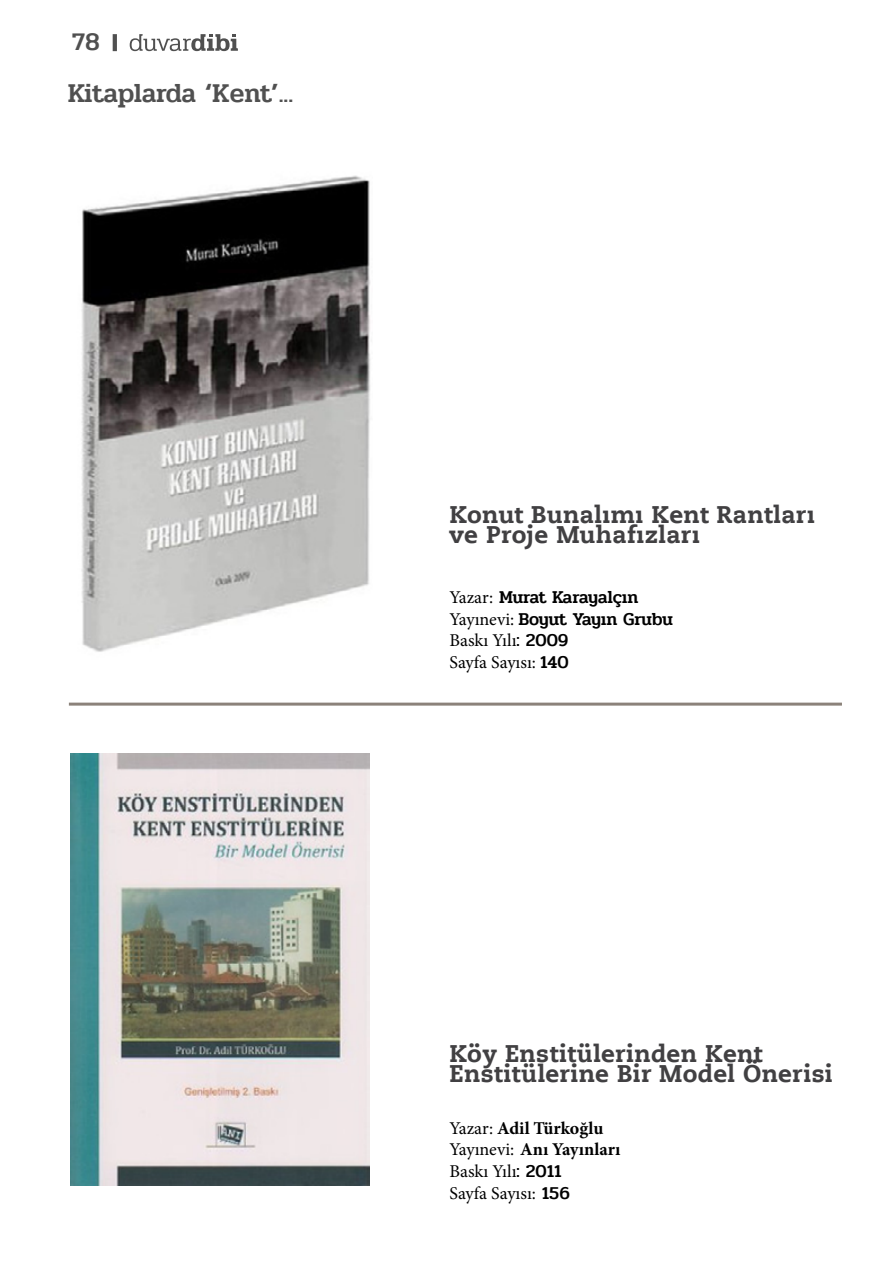
<style>
.page{position:relative;width:893px;height:1263px;background:#fff}
.page>*{position:absolute;margin:0;border:0;box-sizing:border-box;transform-origin:0 0}
.t1{font:500 27px "Pridi";letter-spacing:-.01em;color:#505050}
.t2{font:500 25.2px "Pridi";color:#505050}
.t3{font:700 24px/20.2px "Caecilia LT Std Roman";letter-spacing:.01em;color:#414042}
.t4{font:18px/21.6px "Minion Pro";color:#000}
.t5{font:500 18px/21.6px "Pridi";letter-spacing:-.025em;color:#000}
.s1{font-family:"Minion Pro";font-weight:400}
.s2{font-family:"Pridi";font-weight:500}
.s3{font-weight:700}
</style>
<div class="page">
<hr style="left:113px;top:34px;width:4px;height:17px;background:#505050">
<svg style="left:130px;top:34px;width:108px;height:17px"></svg>
<hr style="left:69px;top:703px;width:773px;height:3px;background:#8b827a">
<img style="left:70px;top:753px;width:299px;height:432px">
<img style="left:81px;top:175px;width:290px;height:477px">
<h2 class="t2" style="left:72px;top:23px;width:29px">78</h2>
<h1 class="t1" style="left:68px;top:74px;width:227px">Kitaplarda ‘Kent’...</h1>
<h3 class="t3" style="left:449px;top:504px;width:367px">Konut Bunalımı Kent Rantları ve Proje Muhafızları</h3>
<p class="t5" style="left:449px;top:587px;width:225px"><span class="s1">Yazar:</span> Murat Karayalçın<br><span class="s1">Yayınevi:</span> Boyut Yayın Grubu</p>
<p class="t4" style="left:449px;top:630px;width:121px">Baskı Yılı<span class="s2">: 2009<br></span>Sayfa Sayısı: <span class="s2">140</span></p>
<h3 class="t3" style="left:449px;top:1043px;width:385px">Köy Enstitülerinden Kent<br>Enstitülerine Bir Model Önerisi</h3>
<p class="t4" style="left:449px;top:1117px;width:172px">Yazar: <span class="s3">Adil Türkoğlu<br></span>Yayınevi: <span class="s3">Anı Yayınları<br></span>Baskı Yılı<span class="s2">: 2011<br></span>Sayfa Sayısı: <span class="s2">156</span></p>
</div>
